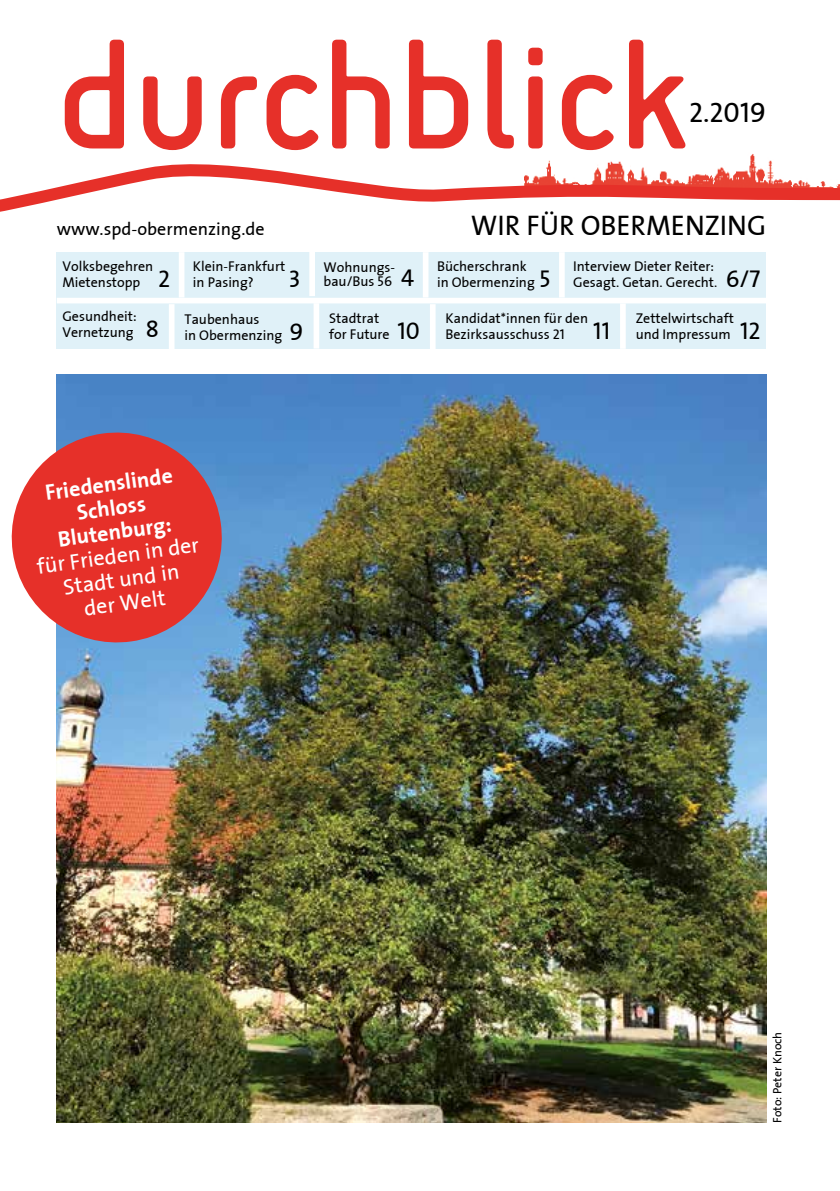
<style>
.page{position:relative;width:840px;height:1191px;background:#fff}
.page>*{position:absolute;margin:0;border:0;box-sizing:border-box;transform-origin:0 0}
.t1{font:160px "Sci Fly Sans";color:#e63029}
.t2{font:28px "The Sans ZHW1 Plain";color:#000}
.t3{font:24px "The Sans ZHW1 Plain";color:#000}
.t4{font:22px/24px "The Sans ZHW1 Plain";color:#fff;text-align:center}
.t5{font:22px/24px "The Sans Bold ZHW1 Plain";color:#fff;text-align:center}
.t6{font:18px "The Sans ZHW1 Plain";color:#000}
.t7{font:14px/16px "The Sans ZHW1 Plain";color:#000}
.t8{font:12px "The Sans ZHW1 Plain";color:#000}
.s1{font-size:24px}
</style>
<div class="page">
<div style="left:57px;top:252px;width:708px;height:96px;background:#e0f1f8"></div>
<div style="left:57px;top:298px;width:708px;height:5px;background:#fff"></div>
<svg style="left:0;top:154px;width:839px;height:58px"></svg>
<img style="left:57px;top:374px;width:708px;height:748px">
<div style="left:179px;top:252px;width:5px;height:45px;background:#fff"></div>
<div style="left:619px;top:303px;width:6px;height:46px;background:#fff"></div>
<div style="left:309px;top:251px;width:6px;height:45px;background:#fff"></div>
<div style="left:558px;top:252px;width:6px;height:45px;background:#fff"></div>
<div style="left:422px;top:252px;width:6px;height:45px;background:#fff"></div>
<svg style="left:11px;top:425px;width:218px;height:224px;fill:#e63029"></svg>
<div style="left:313px;top:303px;width:6px;height:45px;background:#fff"></div>
<div style="left:429px;top:304px;width:6px;height:45px;background:#fff"></div>
<div style="left:169px;top:304px;width:5px;height:45px;background:#fff"></div>
<h1 class="t1" style="left:57px;top:2px;width:633px">durchblick</h1>
<h2 class="t2" style="left:688px;top:89px;width:78px">2.2019</h2>
<p class="t6" style="left:57px;top:213px;width:209px">www.spd-obermenzing.de</p>
<h2 class="t2" style="left:470px;top:202px;width:296px">WIR FÜR OBERMENZING</h2>
<p class="t7" style="left:62px;top:258px;width:109px">Volksbegehren<br>Mietenstopp <span class="s1">2</span></p>
<p class="t7" style="left:193px;top:258px;width:94px">Klein-Frankfurt in Pasing?</p>
<h3 class="t3" style="left:288px;top:259px;width:13px">3</h3>
<p class="t7" style="left:62px;top:308px;width:98px">Gesundheit:<br>Vernetzung <span class="s1">8</span></p>
<p class="t7" style="left:323px;top:260px;width:92px;line-height:14px">Wohnungs&shy;bau/Bus 56 <span class="s1">4</span></p>
<p class="t7" style="left:437px;top:258px;width:115px">Bücherschrank<br>in Obermenzing <span class="s1">5</span></p>
<p class="t7" style="left:573px;top:258px;width:189px">Interview Dieter Reiter:<br>Gesagt. Getan. Gerecht. <span class="s1">6/7</span></p>
<p class="t7" style="left:184px;top:310px;width:121px">Taubenhaus<br>in Obermenzing <span class="s1">9</span></p>
<p class="t7" style="left:329px;top:309px;width:92px">Stadtrat<br>for Future <span class="s1">10</span></p>
<p class="t7" style="left:445px;top:309px;width:166px">Kandidat*innen für den<br>Bezirksausschuss 21 <span class="s1">11</span></p>
<p class="t7" style="left:635px;top:309px;width:126px">Zettelwirtschaft und Impressum <span class="s1">12</span></p>
<h3 class="t5" style="left:44px;top:480px;width:130px;rotate:-8deg">Friedenslinde<br>Schloss<br>Blutenburg:</h3>
<h3 class="t4" style="left:35px;top:554px;width:165px;rotate:-8deg">für Frieden in der<br>Stadt und in<br>der Welt</h3>
<p class="t8" style="left:767px;top:1123px;width:93px;rotate:-90deg">Foto: Peter Knoch</p>
</div>
